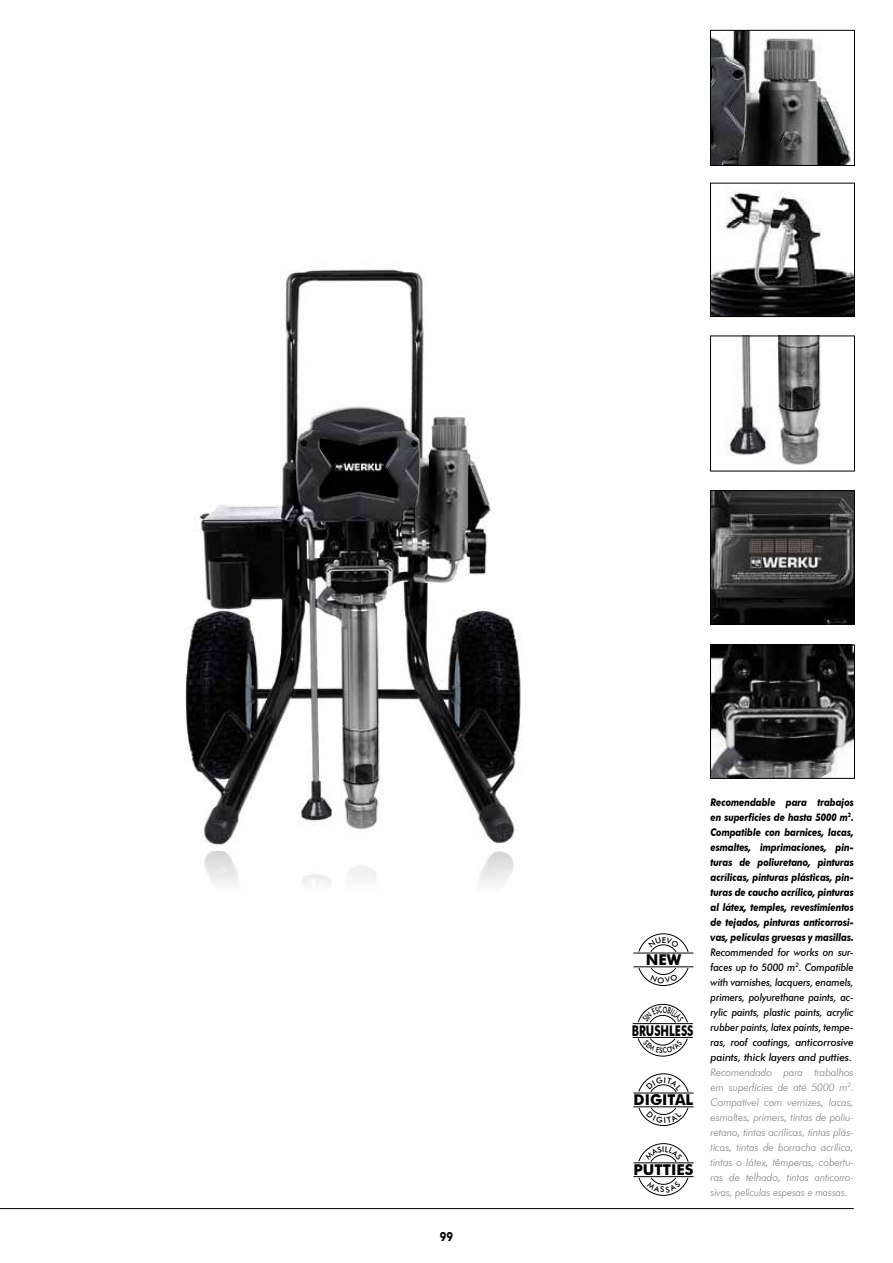
<style>
.page{position:relative;width:893px;height:1263px;background:#fff}
.page>*{position:absolute;margin:0;border:0;box-sizing:border-box;transform-origin:0 0}
.t1{font:700 14.85px "Futura BT";color:#000}
.t2{font:700 14.7px "Futura BT";color:#000;scale:.73 1}
.t3{font:700 12.6px "Futura BT";color:#000;scale:.83 1}
.t4{font:italic 700 10.5px/15px "Futura BT";letter-spacing:-.01em;color:#000;text-align:justify;scale:.85 1}
.t5{font:italic 300 10.5px/15px "Futura BT";letter-spacing:-.01em;color:#7e7e7d;text-align:justify}
.t6{font:italic 500 10.5px/15px "Futura BT";letter-spacing:-.01em;color:#000;text-align:justify;scale:.92 1}
</style>
<div class="page">
<img style="left:185px;top:269px;width:336px;height:577px">
<img style="left:204px;top:851px;width:310px;height:34px">
<hr style="left:633px;top:1023px;width:60px;height:1px;background:#000">
<hr style="left:633px;top:1037px;width:60px;height:1px;background:#000">
<img style="left:712px;top:32px;width:141px;height:132px">
<div style="left:710px;top:30px;width:145px;height:136px;border:1px solid #000"></div>
<img style="left:726px;top:338px;width:95px;height:127px">
<div style="left:710px;top:336px;width:145px;height:135px;border:1px solid #000"></div>
<img style="left:712px;top:493px;width:141px;height:129px">
<div style="left:710px;top:491px;width:145px;height:133px;border:1px solid #000"></div>
<img style="left:712px;top:647px;width:141px;height:129px">
<div style="left:710px;top:645px;width:145px;height:133px;border:1px solid #000"></div>
<img style="left:712px;top:191px;width:141px;height:124px">
<div style="left:710px;top:183px;width:145px;height:134px;border:1px solid #000"></div>
<hr style="left:633px;top:953px;width:60px;height:1px;background:#000">
<hr style="left:633px;top:966px;width:60px;height:1px;background:#000">
<hr style="left:633px;top:1162px;width:60px;height:1px;background:#000">
<hr style="left:633px;top:1176px;width:60px;height:1px;background:#000">
<hr style="left:633px;top:1093px;width:60px;height:1px;background:#000">
<hr style="left:633px;top:1106px;width:60px;height:1px;background:#000">
<hr style="left:0;top:1208px;width:854px;height:1px;background:#000">
<svg style="left:637px;top:1004px;width:51px;height:19px"></svg>
<svg style="left:637px;top:1037px;width:51px;height:20px"></svg>
<svg style="left:638px;top:933px;width:51px;height:20px"></svg>
<svg style="left:638px;top:967px;width:51px;height:19px"></svg>
<svg style="left:638px;top:1143px;width:51px;height:20px"></svg>
<svg style="left:638px;top:1177px;width:51px;height:19px"></svg>
<svg style="left:638px;top:1073px;width:51px;height:20px"></svg>
<svg style="left:638px;top:1107px;width:51px;height:19px"></svg>
<p class="t3" style="left:440px;top:1229px;width:17px">99</p>
<h1 class="t1" style="left:646px;top:951px;width:37px">NEW</h1>
<h2 class="t2" style="left:632px;top:1022px;width:86px">BRUSHLESS</h2>
<h1 class="t1" style="left:634px;top:1091px;width:61px">DIGITAL</h1>
<h1 class="t1" style="left:633px;top:1161px;width:61px">PUTTIES</h1>
<p class="t4" style="left:710px;top:794px;width:170px">Recomendable para trabajos en superficies de hasta 5000 m<sup>2</sup>.<br>Compatible con barnices, lacas, esmaltes, imprimaciones, pin&shy;turas de poliuretano, pinturas acrílicas, pinturas plásticas, pin&shy;turas de caucho acrílico, pinturas al látex, temples, revestimientos de tejados, pinturas anticorrosi&shy;vas, películas gruesas y masillas.</p>
<p class="t6" style="left:710px;top:944px;width:157px">Recommended for works on sur&shy;faces up to 5000 m<sup>2</sup>. Compatible with varnishes, lacquers, enamels, primers, polyurethane paints, ac&shy;rylic paints, plastic paints, acrylic rubber paints, latex paints, tempe&shy;ras, roof coatings, anticorrosive paints, thick layers and putties.</p>
<p class="t5" style="left:710px;top:1064px;width:145px">Recomendado para trabalhos em superfícies de até 5000 m<sup>2</sup>.<br>Compatível com vernizes, lacas, esmaltes, primers, tintas de poliu&shy;retano, tintas acrílicas, tintas plás&shy;ticas, tintas de borracha acrílica, tintas o látex, têmperas, cobertu&shy;ras de telhado, tintas anticorro&shy;sivas, películas espesas e massas.</p>
</div>
